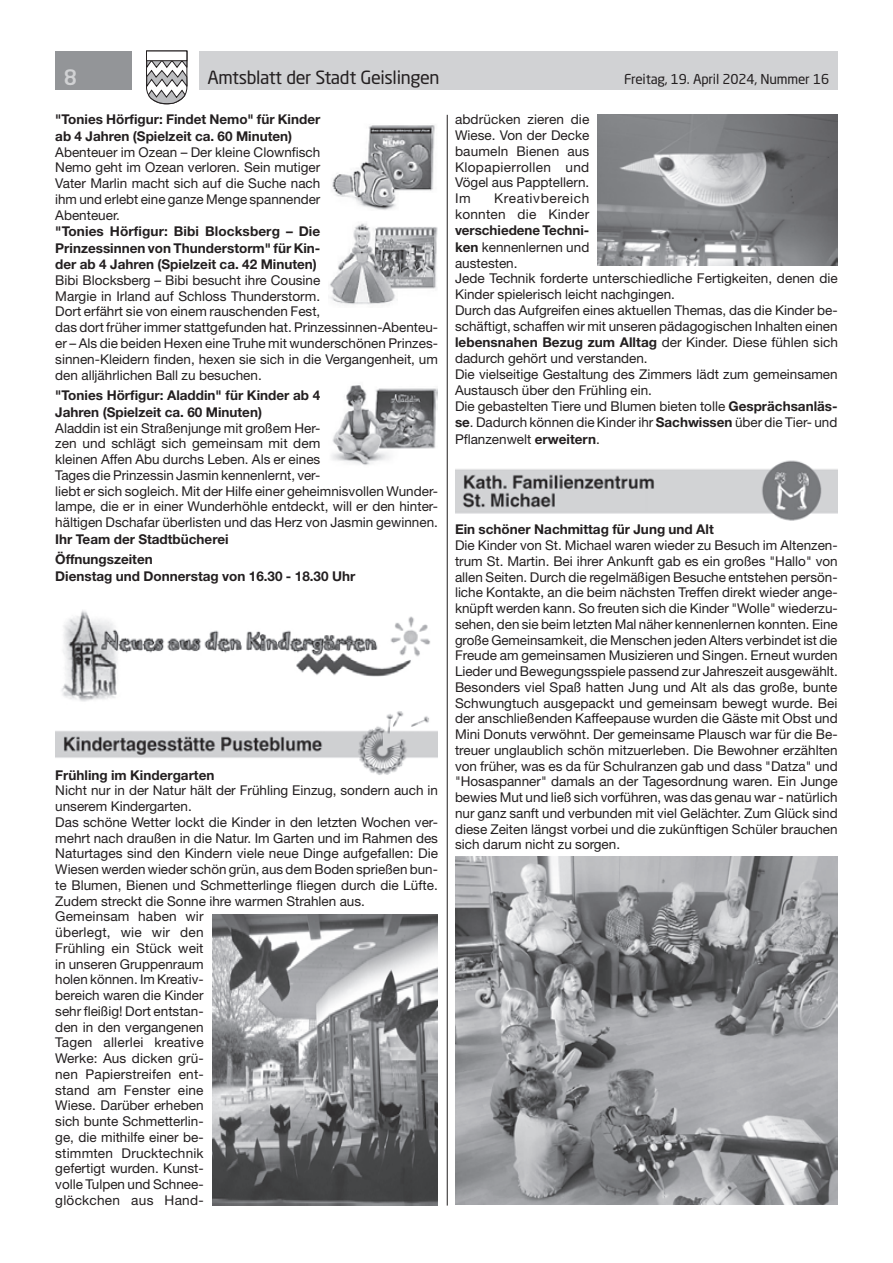
<style>
.page{position:relative;width:893px;height:1263px;background:#fff}
.page>*{position:absolute;margin:0;border:0;box-sizing:border-box;transform-origin:0 0}
.t1{font:500 21px "Neo Sans Std";color:#d1d2d4}
.t2{font:18px "Neo Sans Std";letter-spacing:-.02em;color:#231f20}
.t3{font:13.5px/15.8px "Helvetica Neue LT Std";color:#231f20}
.t4{font:700 13.5px/16.5px "Helvetica Neue LT Std";color:#231f20}
.t5{font:13.5px/15.8px "Helvetica Neue LT Std";letter-spacing:.025em;color:#231f20;text-align:right}
.t6{font:13.5px "Neo Sans Std";letter-spacing:-.015em;color:#231f20}
.s1{font-weight:700}
</style>
<div class="page">
<div style="left:199px;top:51px;width:639px;height:38px;background:#d1d2d4"></div>
<div style="left:55px;top:51px;width:77px;height:38px;background:#939598"></div>
<svg style="left:146px;top:50px;width:42px;height:55px"></svg>
<div style="left:146px;top:51px;width:41px;height:10px;background:#fff;border:1px solid #231f20"></div>
<hr style="left:447px;top:115px;width:1px;height:1090px;background:#231f20">
<img style="left:61px;top:610px;width:369px;height:92px">
<img style="left:55px;top:711px;width:383px;height:64px">
<img style="left:455px;top:460px;width:383px;height:61px">
<img style="left:455px;top:857px;width:383px;height:347px">
<img style="left:332px;top:125px;width:103px;height:85px">
<img style="left:329px;top:223px;width:109px;height:82px">
<img style="left:331px;top:385px;width:107px;height:80px">
<img style="left:212px;top:915px;width:226px;height:290px">
<img style="left:598px;top:115px;width:240px;height:150px">
<h1 class="t1" style="left:64px;top:64px;width:15px">8</h1>
<h2 class="t2" style="left:207px;top:66px;width:234px">Amtsblatt der Stadt Geislingen</h2>
<p class="t6" style="left:624px;top:71px;width:207px">Freitag, 19. April 2024, Nummer 16</p>
<p class="t4" style="left:55px;top:111px;width:267px">"Tonies Hörfigur: Findet Nemo" für Kinder ab 4 Jahren (Spielzeit ca. 60 Minuten)</p>
<p class="t3" style="left:55px;top:144px;width:267px;text-align:justify">Abenteuer im Ozean – Der kleine Clownfisch Nemo geht im Ozean verloren. Sein mutiger Vater Marlin macht sich auf die Suche nach ihm und erlebt eine ganze Menge spannender Abenteuer.</p>
<p class="t4" style="left:55px;top:223px;width:267px;text-align:justify">"Tonies Hörfigur: Bibi Blocksberg – Die Prinzessinnen von Thunderstorm" für Kin&shy;der ab 4 Jahren (Spielzeit ca. 42 Minuten)</p>
<p class="t3" style="left:55px;top:272px;width:384px">Bibi Blocksberg – Bibi besucht ihre Cousine<br>Margie in Irland auf Schloss Thunderstorm.<br>Dort erfährt sie von einem rauschenden Fest,<br>das dort früher immer stattgefunden hat. Prinzessinnen-Abenteu&shy;er – Als die beiden Hexen eine Truhe mit wunderschönen Prinzes&shy;sinnen-Kleidern finden, hexen sie sich in die Vergangenheit, um den alljährlichen Ball zu besuchen.</p>
<p class="t4" style="left:55px;top:387px;width:267px">"Tonies Hörfigur: Aladdin" für Kinder ab 4<br>Jahren (Spielzeit ca. 60 Minuten)</p>
<p class="t3" style="left:55px;top:420px;width:384px">Aladdin ist ein Straßenjunge mit großem Her-<br>zen und schlägt sich gemeinsam mit dem<br>kleinen Affen Abu durchs Leben. Als er eines<br>Tages die Prinzessin Jasmin kennenlernt, ver-<br>liebt er sich sogleich. Mit der Hilfe einer geheimnisvollen Wunder&shy;lampe, die er in einer Wunderhöhle entdeckt, will er den hinter&shy;hältigen Dschafar überlisten und das Herz von Jasmin gewinnen.</p>
<p class="t4" style="left:55px;top:528px;width:175px;line-height:20.7px">Ihr Team der Stadtbücherei<br>Öffnungszeiten</p>
<p class="t4" style="left:55px;top:567px;width:301px">Dienstag und Donnerstag von 16.30 - 18.30 Uhr</p>
<p class="t3" style="left:455px;top:112px;width:136px;text-align:justify">abdrücken zieren die Wiese. Von der Decke baumeln Bienen aus Klopapierrollen und Vögel aus Papptellern.<br>Im</p>
<p class="t5" style="left:455px;top:190px;width:136px">Kreativbereich konnten die Kinder</p>
<p class="t3" style="left:455px;top:222px;width:384px"><span class="s1">verschiedene Techni-<br>ken</span> kennenlernen und<br>austesten.<br>Jede Technik forderte unterschiedliche Fertigkeiten, denen die Kinder spielerisch leicht nachgingen.<br>Durch das Aufgreifen eines aktuellen Themas, das die Kinder be&shy;schäftigt, schaffen wir mit unseren pädagogischen Inhalten einen <span class="s1">lebensnahen Bezug zum Alltag</span> der Kinder. Diese fühlen sich dadurch gehört und verstanden.<br>Die vielseitige Gestaltung des Zimmers lädt zum gemeinsamen Austausch über den Frühling ein.<br>Die gebastelten Tiere und Blumen bieten tolle <span class="s1">Gesprächsanläs&shy;se</span>. Dadurch können die Kinder ihr <span class="s1">Sachwissen</span> über die Tier- und Pflanzenwelt <span class="s1">erweitern</span>.</p>
<p class="t4" style="left:455px;top:521px;width:260px">Ein schöner Nachmittag für Jung und Alt</p>
<p class="t3" style="left:455px;top:537px;width:384px;text-align:justify">Die Kinder von St. Michael waren wieder zu Besuch im Altenzen&shy;trum St. Martin. Bei ihrer Ankunft gab es ein großes "Hallo" von allen Seiten. Durch die regelmäßigen Besuche entstehen persön&shy;liche Kontakte, an die beim nächsten Treffen direkt wieder ange&shy;knüpft werden kann. So freuten sich die Kinder "Wolle" wiederzu&shy;sehen, den sie beim letzten Mal näher kennenlernen konnten. Eine große Gemeinsamkeit, die Menschen jeden Alters verbindet ist die Freude am gemeinsamen Musizieren und Singen. Erneut wurden Lieder und Bewegungsspiele passend zur Jahreszeit ausgewählt.<br>Besonders viel Spaß hatten Jung und Alt als das große, bunte Schwungtuch ausgepackt und gemeinsam bewegt wurde. Bei der anschließenden Kaffeepause wurden die Gäste mit Obst und Mini Donuts verwöhnt. Der gemeinsame Plausch war für die Be&shy;treuer unglaublich schön mitzuerleben. Die Bewohner erzählten von früher, was es da für Schulranzen gab und dass "Datza" und "Hosaspanner" damals an der Tagesordnung waren. Ein Junge bewies Mut und ließ sich vorführen, was das genau war - natürlich nur ganz sanft und verbunden mit viel Gelächter. Zum Glück sind diese Zeiten längst vorbei und die zukünftigen Schüler brauchen sich darum nicht zu sorgen.</p>
<p class="t4" style="left:55px;top:766px;width:161px">Frühling im Kindergarten</p>
<p class="t3" style="left:55px;top:782px;width:384px">Nicht nur in der Natur hält der Frühling Einzug, sondern auch in unserem Kindergarten.<br>Das schöne Wetter lockt die Kinder in den letzten Wochen ver&shy;mehrt nach draußen in die Natur. Im Garten und im Rahmen des Naturtages sind den Kindern viele neue Dinge aufgefallen: Die Wiesen werden wieder schön grün, aus dem Boden sprießen bun&shy;te Blumen, Bienen und Schmetterlinge fliegen durch die Lüfte.<br>Zudem streckt die Sonne ihre warmen Strahlen aus.<br>Gemeinsam haben wir<br>überlegt, wie wir den<br>Frühling ein Stück weit<br>in unseren Gruppenraum<br>holen können. Im Kreativ-<br>bereich waren die Kinder<br>sehr fleißig! Dort entstan-<br>den in den vergangenen<br>Tagen allerlei kreative<br>Werke: Aus dicken grü-<br>nen Papierstreifen ent-<br>stand am Fenster eine<br>Wiese. Darüber erheben<br>sich bunte Schmetterlin-<br>ge, die mithilfe einer be-<br>stimmten Drucktechnik<br>gefertigt wurden. Kunst-<br>volle Tulpen und Schnee-<br>glöckchen aus Hand-</p>
</div>
